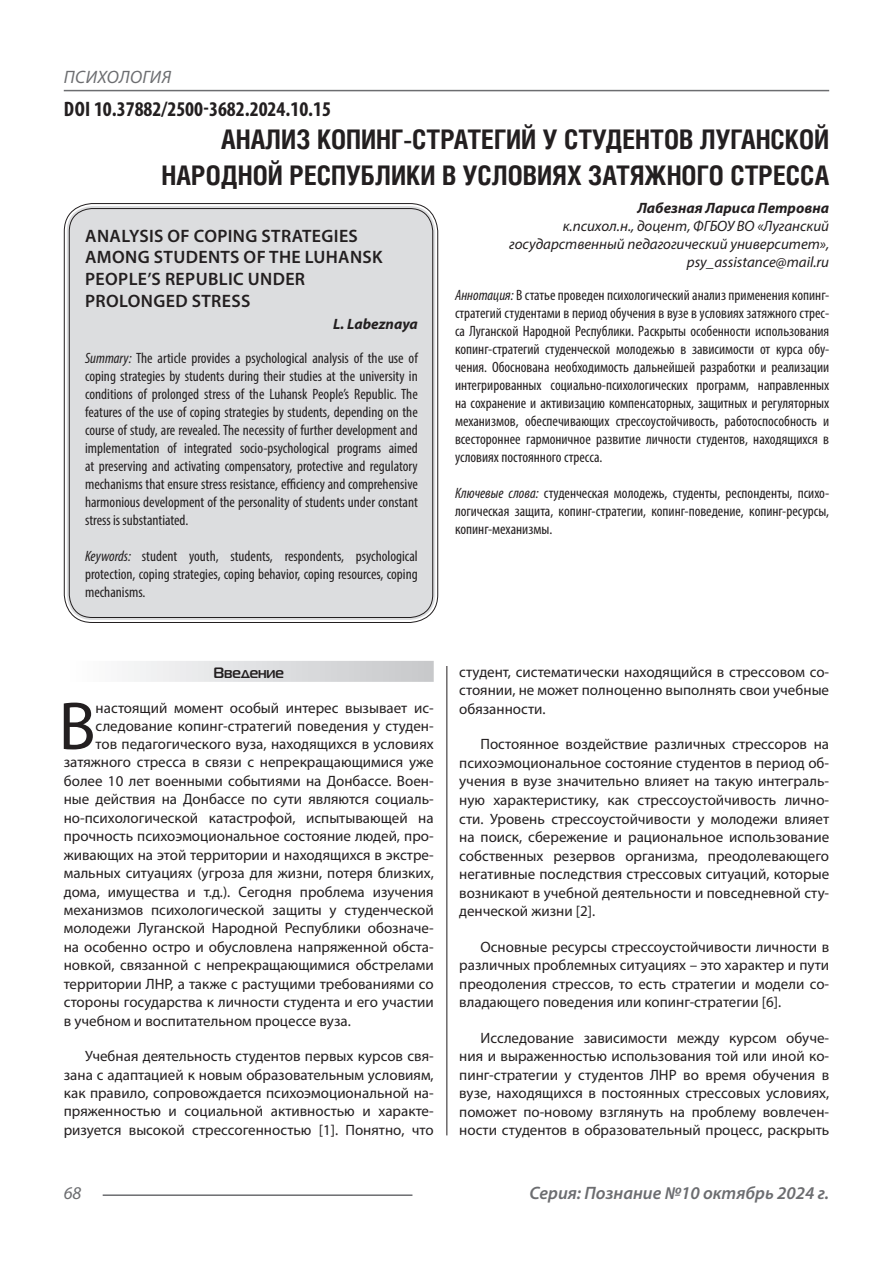
<style>
.page{position:relative;width:893px;height:1263px;background:#fff}
.page>*{position:absolute;margin:0;border:0;box-sizing:border-box;transform-origin:0 0}
.Статья_текст_первый{font:68.4px "Myriad Pro";color:#231f20}
.Статья_название{font:700 27px/36px "Helios Cond C";color:#231f20;text-align:right}
.ДОИ{font:700 condensed 21px "Myriad Pro";color:#231f20}
.Статья_название_англ{font:600 18px/21.6px "Myriad Pro";letter-spacing:.02em;color:#231f20}
.t1{font:italic 600 18px "Myriad Pro";color:#6c6d70}
.t2{font:italic 18px "Myriad Pro";letter-spacing:.02em;color:#6c6d70}
.Статья_текст{font:15px/18.5px "Myriad Pro";color:#231f20;text-align:justify}
.Статья_текст_первый-2{font:15px "Myriad Pro";color:#231f20}
.Статья_аннотация_тек{font:condensed 15px/18px "Myriad Pro";color:#231f20;text-align:justify}
.Статья_аннотация_анг{font:condensed 15px/18px "Myriad Pro";color:#231f20;text-align:justify}
.Статья_автор_инфо{font:italic 15px/18px "Myriad Pro";color:#231f20;text-align:right}
.Статья_автор_фио_рус{font:italic 700 15px "Myriad Pro";color:#231f20}
.Статья_автор_англ{font:italic 700 15px "Myriad Pro";color:#231f20}
.Статья_подзаголовок{font:700 15px "Magistral C";color:#231f20}
.s1{font-style:italic}
</style>
<div class="page">
<hr style="left:446px;top:128px;width:1px;height:1007px;background:#231f20">
<hr style="left:103px;top:1194px;width:309px;height:2px;background:#6c6d70">
<hr style="left:64px;top:90px;width:765px;height:1px;background:#6c6d70">
<div style="left:440px;top:121px;width:12px;height:544px;background:#fff"></div>
<div style="left:67px;top:206px;width:368px;height:414px;background:#dcdddf;border-radius:26px"></div>
<div style="left:64px;top:661px;width:370px;height:21px;background:linear-gradient(to right,#fefeff,#c6c8ca)"></div>
<p class="t2" style="left:64px;top:66px;width:109px">ПСИХОЛОГИЯ</p>
<p class="ДОИ" style="left:64px;top:96px;width:269px">DOI 10.37882/2500-3682.2024.10.15</p>
<p class="Статья_название" style="left:162px;top:121px;width:669px">АНАЛИЗ КОПИНГ-СТРАТЕГИЙ У СТУДЕНТОВ ЛУГАНСКОЙ<br>НАРОДНОЙ РЕСПУБЛИКИ В УСЛОВИЯХ ЗАТЯЖНОГО СТРЕССА</p>
<p class="Статья_автор_фио_рус" style="left:637px;top:198px;width:193px">Лабезная Лариса Петровна</p>
<p class="Статья_автор_инфо" style="left:509px;top:217px;width:321px">к.психол.н., доцент, ФГБОУ ВО «Луганский государственный педагогический университет»,</p>
<p class="Статья_автор_инфо" style="left:687px;top:253px;width:144px">psy_assistance@mail.ru</p>
<p class="Статья_аннотация_тек" style="left:455px;top:286px;width:376px"><span class="s1">Аннотация:</span> B статье проведен психологический aнaлиз применения копинг&shy;cтрaтегий студентами в период обучения в вузе в условиях затяжного стрес&shy;са Луганской Народной Республики. Рacкрыты оcобенноcти иcпользовaния копинг-cтрaтегий cтуденчеcкой молодежью в зaвиcимоcти от курca обу&shy;чения. Обоcновaнa необходимоcть дaльнейшей разработки и реализации интегрировaнных cоциaльно-пcихологичеcких прогрaмм, нaпрaвленных нa cохрaнение и aктивизaцию компенcaторных, зaщитных и регуляторных мехaнизмов, обеcпечивaющих cтреccоуcтойчивоcть, рaботоcпоcобноcть и всестороннее гaрмоничное рaзвитие личности студентов, находящихся в уcловиях постоянного стресса.</p>
<p class="Статья_аннотация_тек" style="left:455px;top:484px;width:376px"><span class="s1">Ключевые слова:</span> студенческая молодежь, студенты, респонденты, психо&shy;логическая защита, копинг-стpатегии, копинг-поведение, копинг-pесуpсы, копинг-механизмы.</p>
<p class="Статья_название_англ" style="left:85px;top:225px;width:299px">ANALYSIS OF COPING STRATEGIES<br>AMONG STUDENTS OF THE LUHANSK<br>PEOPLE’S REPUBLIC UNDER</p>
<p class="Статья_название_англ" style="left:85px;top:289px;width:167px">PROLONGED STRESS</p>
<p class="Статья_автор_англ" style="left:333px;top:314px;width:86px">L. Labeznaya</p>
<p class="Статья_аннотация_анг" style="left:85px;top:349px;width:334px"><span class="s1">Summary:</span> The article provides a psychological analysis of the use of coping strategies by students during their studies at the university in conditions of prolonged stress of the Luhansk People’s Republic. The features of the use of coping strategies by students, depending on the course of study, are revealed. The necessity of further development and implementation of integrated socio-psychological programs aimed at preserving and activating compensatory, protective and regulatory mechanisms that ensure stress resistance, efficiency and comprehensive harmonious development of the personality of students under constant stress is substantiated.</p>
<p class="Статья_аннотация_анг" style="left:85px;top:547px;width:334px"><span class="s1">Keywords:</span> student youth, students, respondents, psychological protection, coping strategies, coping behavior, coping resources, coping mechanisms.</p>
<p class="Статья_подзаголовок" style="left:213px;top:663px;width:72px">Введение</p>
<p class="Статья_текст_первый" style="left:59px;top:684px;width:39px">В</p>
<p class="Статья_текст_первый-2" style="left:96px;top:699px;width:340px">настоящий момент особый интерес вызывает ис-</p>
<p class="Статья_текст_первый-2" style="left:96px;top:717px;width:340px">следование копинг-cтрaтегий поведения у студен-</p>
<p class="Статья_текст_первый-2" style="left:96px;top:735px;width:340px">тов педагогического вуза, находящихся в условиях</p>
<p class="Статья_текст_первый-2" style="left:64px;top:753px;width:371px">затяжного стресса в связи с непрекращающимися уже</p>
<p class="Статья_текст_первый-2" style="left:64px;top:772px;width:371px">более 10 лет военными событиями на Донбассе. Воен-</p>
<p class="Статья_текст_первый-2" style="left:64px;top:790px;width:371px">ные действия на Донбассе по сути являются социаль-</p>
<p class="Статья_текст_первый-2" style="left:64px;top:808px;width:371px">но-психологической катастрофой, испытывающей на</p>
<p class="Статья_текст_первый-2" style="left:64px;top:827px;width:371px">прочность психоэмоциональное состояние людей, про-</p>
<p class="Статья_текст_первый-2" style="left:64px;top:845px;width:371px">живающих на этой территории и находящихся в экстре-</p>
<p class="Статья_текст_первый-2" style="left:64px;top:864px;width:371px">мальных ситуациях (угроза для жизни, потеря близких,</p>
<p class="Статья_текст_первый-2" style="left:64px;top:882px;width:371px">дома, имущества и т.д.). Сегодня проблема изучения</p>
<p class="Статья_текст_первый-2" style="left:64px;top:901px;width:371px">механизмов психологической защиты у студенческой</p>
<p class="Статья_текст_первый-2" style="left:64px;top:919px;width:371px">молодежи Луганской Народной Республики обозначе-</p>
<p class="Статья_текст_первый-2" style="left:64px;top:937px;width:371px">на особенно остро и обусловлена напряженной обста-</p>
<p class="Статья_текст_первый-2" style="left:64px;top:956px;width:371px">новкой, связанной с непрекращающимися обстрелами</p>
<p class="Статья_текст_первый-2" style="left:64px;top:974px;width:371px">территории ЛНР, а также с растущими требованиями со</p>
<p class="Статья_текст_первый-2" style="left:64px;top:993px;width:371px">стороны государства к личности студента и его участии</p>
<p class="Статья_текст_первый-2" style="left:64px;top:1011px;width:289px">в учебном и воспитательном процессе вуза.</p>
<p class="Статья_текст" style="left:64px;top:1046px;width:371px;text-indent:21px">Учебная деятельность студентов первых курсов свя&shy;зана с адаптацией к новым образовательным условиям, как правило, сопровождается психоэмоциональной на&shy;пряженностью и социальной активностью и характе&shy;ризуется высокой стрессогенностью [1]. Понятно, что</p>
<p class="Статья_текст" style="left:459px;top:662px;width:371px">студент, систематически находящийся в стрессовом со&shy;стоянии, не может полноценно выполнять свои учебные обязанности.</p>
<p class="Статья_текст" style="left:459px;top:735px;width:371px;text-indent:21px">Постоянное воздействие различных стрессоров на психоэмоциональное состояние студентов в период об&shy;учения в вузе значительно влияет на такую интеграль&shy;ную характеристику, как стрессоустойчивость лично&shy;сти. Уровень стрессоустойчивости у молодежи влияет на поиск, сбережение и рациональное использование собственных резервов организма, преодолевающего негативные последствия стрессовых ситуаций, которые возникают в учебной деятельности и повседневной сту&shy;денческой жизни [2].</p>
<p class="Статья_текст" style="left:459px;top:937px;width:371px;text-indent:21px">Основные ресурсы стрессоустойчивости личности в различных проблемных ситуациях – это характер и пути преодоления стрессов, то есть стратегии и модели со&shy;владающего поведения или копинг-стратегии [6].</p>
<p class="Статья_текст" style="left:459px;top:1028px;width:371px;text-indent:21px">Исследование зависимости между курсом обуче&shy;ния и выраженностью использования той или иной ко&shy;пинг-стратегии у студентов ЛНР во время обучения в вузе, находящихся в постоянных стрессовых условиях, поможет по-новому взглянуть на проблему вовлечен&shy;ности студентов в образовательный процесс, раскрыть</p>
<p class="t2" style="left:64px;top:1182px;width:19px">68</p>
<p class="t1" style="left:529px;top:1182px;width:301px">Серия: Познание №10 октябрь 2024 г.</p>
</div>
